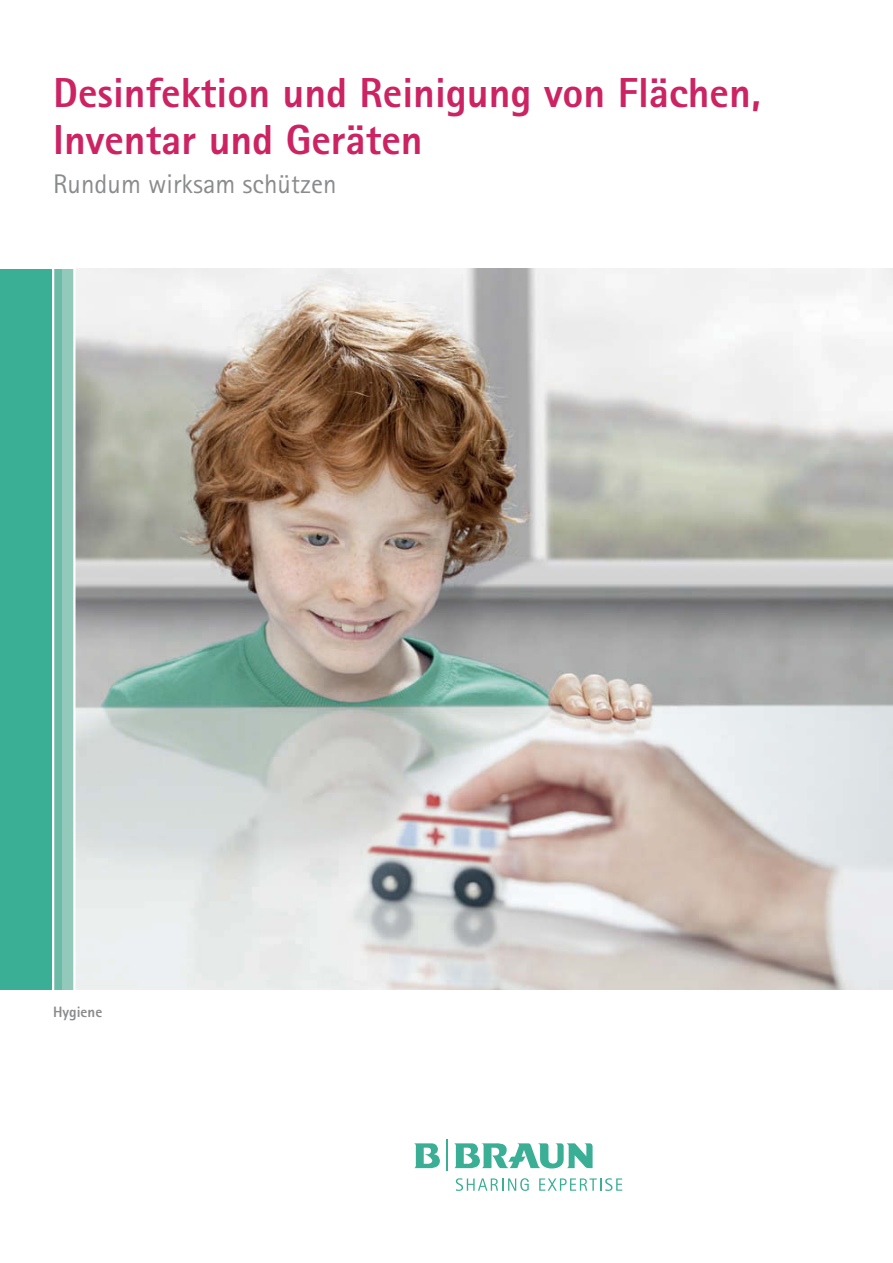
<style>
.page{position:relative;width:893px;height:1263px;background:#fff}
.page>*{position:absolute;margin:0;border:0;box-sizing:border-box;transform-origin:0 0}
.t1{font:800 42px/46.5px "Rotis Sans Serif";color:#cc2362}
.t2{font:27px "Rotis Sans Serif";color:#8a8b8d}
.t3{font:800 15px "Rotis Sans Serif";color:#8a8b8d}
</style>
<div class="page">
<div style="left:62px;top:269px;width:12px;height:721px;background:#93c9bb"></div>
<img style="left:76px;top:269px;width:817px;height:721px">
<div style="left:53px;top:269px;width:9px;height:721px;background:#6cbba7"></div>
<div style="left:0;top:269px;width:53px;height:721px;background:#3aaf96"></div>
<hr style="left:52px;top:265px;width:2px;height:783px;background:#fff">
<hr style="left:73px;top:265px;width:3px;height:783px;background:#fff">
<svg style="left:456px;top:1178px;width:73px;height:13px"></svg>
<svg style="left:539px;top:1178px;width:83px;height:13px"></svg>
<svg style="left:414px;top:1143px;width:26px;height:25px"></svg>
<svg style="left:454px;top:1143px;width:139px;height:25px"></svg>
<hr style="left:446px;top:1140px;width:1px;height:31px;background:#3aaf96">
<p class="t1" style="left:53px;top:69px;width:709px">Desinfektion und Reinigung von Flächen,<br>Inventar und Geräten</p>
<p class="t2" style="left:53px;top:167px;width:285px">Rundum wirksam schützen</p>
<p class="t3" style="left:53px;top:1003px;width:51px">Hygiene</p>
</div>
